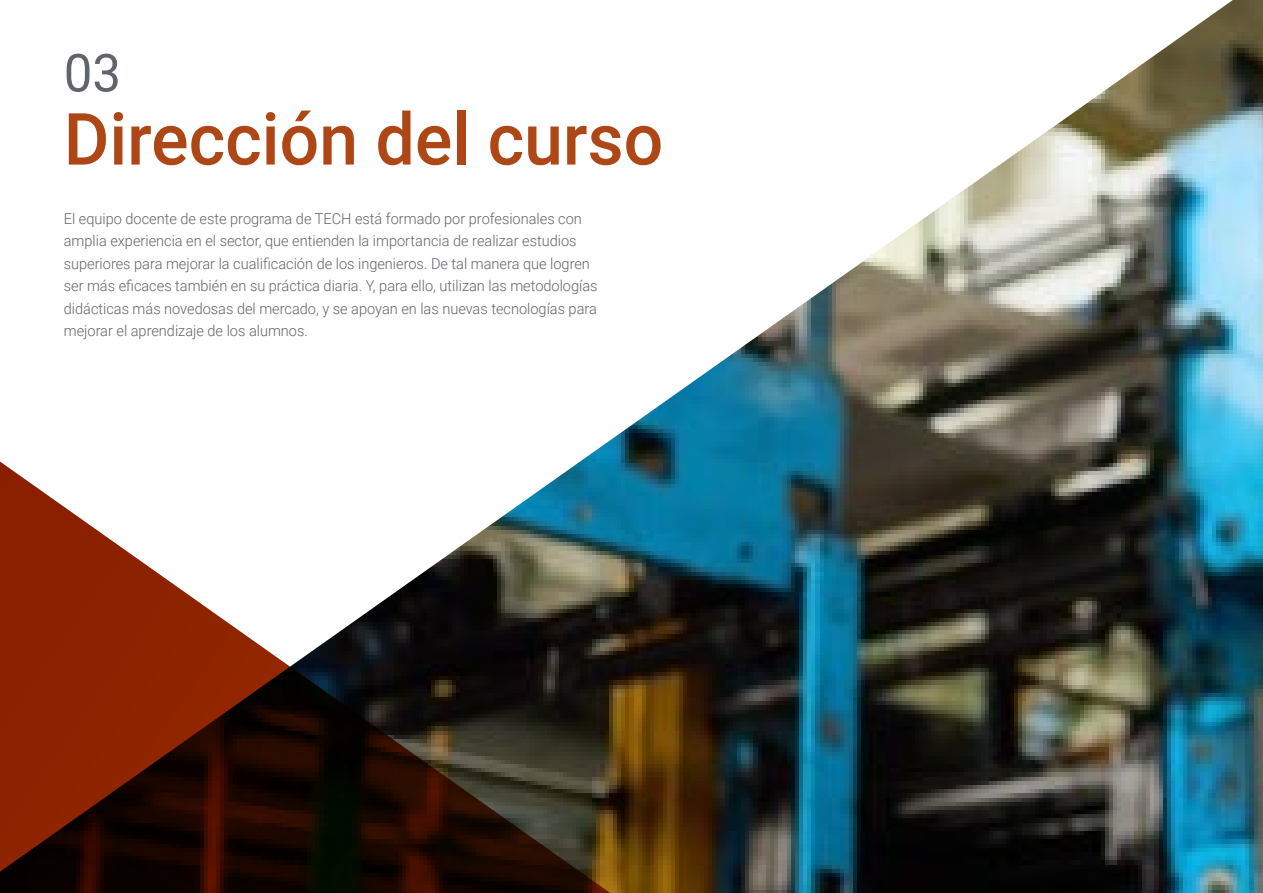
<style>
.page{position:relative;width:1263px;height:893px;background:#fff}
.page>*{position:absolute;margin:0;border:0;box-sizing:border-box;transform-origin:0 0}
.t1{font:500 72px "Roboto";color:#ae4615}
.t2{font:52.5px "Roboto";color:#61646a}
.t3{font:300 15px/22.5px "Roboto";color:#61646a}
</style>
<div class="page">
<img style="left:602px;top:0;width:661px;height:893px">
<svg style="left:0;top:446px;width:640px;height:447px"></svg>
<h2 class="t2" style="left:64px;top:36px;width:59px">03</h2>
<h1 class="t1" style="left:64px;top:89px;width:601px">Dirección del curso</h1>
<p class="t3" style="left:64px;top:207px;width:535px">El equipo docente de este programa de TECH está formado por profesionales con amplia experiencia en el sector, que entienden la importancia de realizar estudios superiores para mejorar la cualificación de los ingenieros. De tal manera que logren ser más eficaces también en su práctica diaria. Y, para ello, utilizan las metodologías didácticas más novedosas del mercado, y se apoyan en las nuevas tecnologías para mejorar el aprendizaje de los alumnos.</p>
</div>
